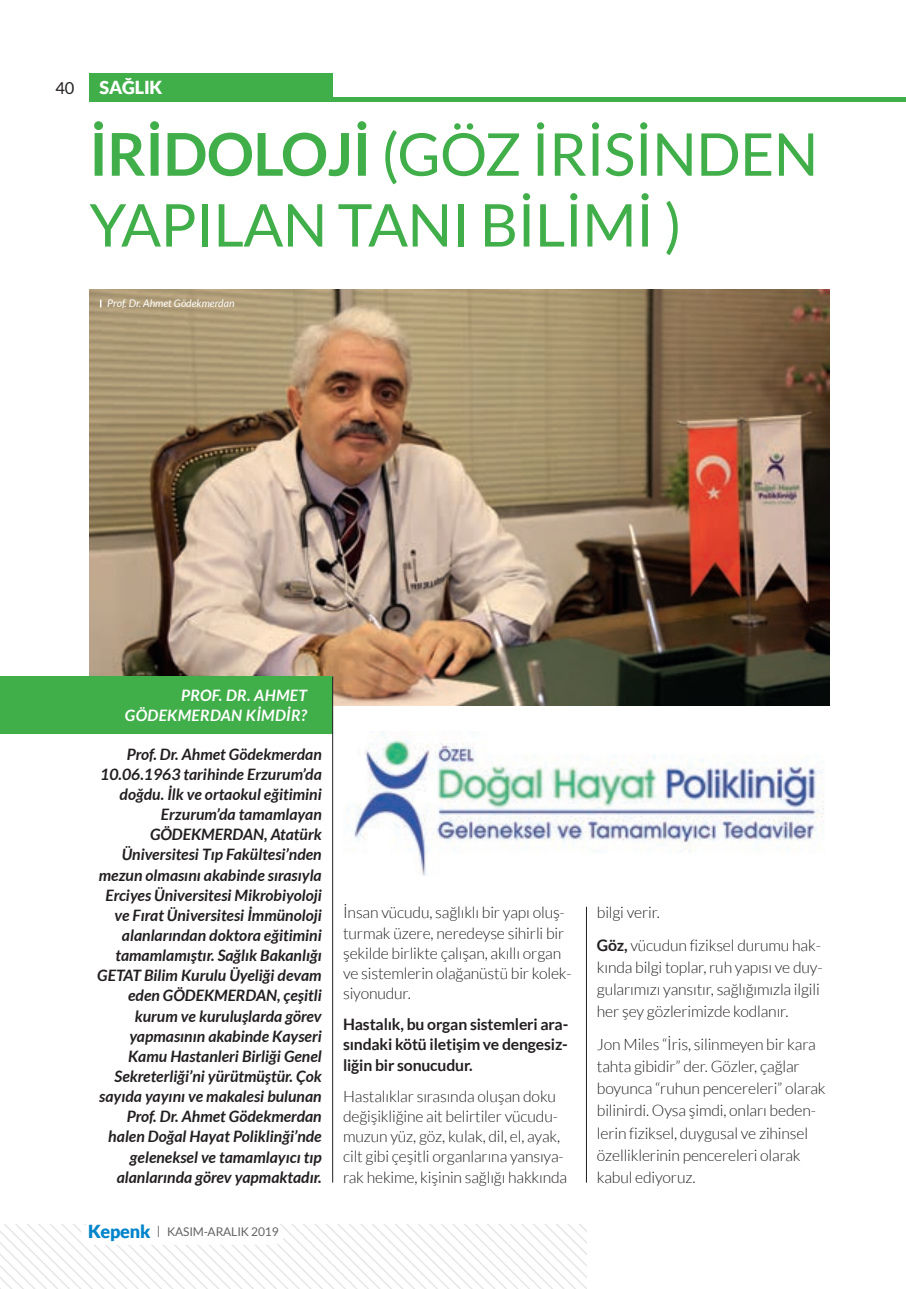
<style>
.page{position:relative;width:906px;height:1289px;background:#fff}
.page>*{position:absolute;margin:0;border:0;box-sizing:border-box;transform-origin:0 0}
.t1{font:58.95px/70.8px "Lato TR";letter-spacing:-.01em;color:#40ae49}
.t2{font:900 18px "Lato TR";letter-spacing:-.01em;color:#fff}
.t3{font:16.5px "Lato TR";color:#231f20}
.t4{font:300 15.75px/20.2px "Lato TR";letter-spacing:-.01em;color:#231f20}
.t5{font:italic 700 15.75px/20.1px "Lato TR";color:#231f20;text-align:right}
.t6{font:700 15.75px/20.2px "Lato TR";letter-spacing:-.01em;color:#231f20;text-align:justify}
.t7{font:italic 700 15.75px/20.2px "Lato TR";letter-spacing:.02em;color:#fff;text-align:right}
.t8{font:12px "Lato TR";letter-spacing:-.01em;color:#636366}
.t9{font:italic 10.5px "Lato TR";color:#fff}
.s1{font-weight:700}
.s2{font-weight:900;font-size:18px;color:#0084ca}
</style>
<div class="page">
<svg style="left:0;top:1224px;width:586px;height:64px"></svg>
<div style="left:81px;top:1222px;width:203px;height:22px;background:#fff;border-radius:11px"></div>
<div style="left:89px;top:74px;width:243px;height:27px;background:#40ae49"></div>
<hr style="left:89px;top:97px;width:817px;height:4px;background:#40ae49">
<hr style="left:586px;top:906px;width:1px;height:276px;background:#231f20">
<img style="left:89px;top:289px;width:740px;height:416px">
<div style="left:0;top:676px;width:333px;height:58px;background:#40ae49"></div>
<img style="left:353px;top:731px;width:471px;height:144px">
<hr style="left:332px;top:676px;width:1px;height:506px;background:#231f20">
<p class="t3" style="left:55px;top:78px;width:21px">40</p>
<p class="t2" style="left:100px;top:77px;width:64px">SAĞLIK</p>
<h1 class="t1" style="left:89px;top:119px;width:730px"><span class="s1">İRİDOLOJİ</span> (GÖZ İRİSİNDEN<br>YAPILAN TANI BİLİMİ )</h1>
<p class="t9" style="left:107px;top:298px;width:129px">Prof. Dr. Ahmet Gödekmerdan</p>
<p class="t7" style="left:125px;top:685px;width:184px">PROF. DR. AHMET<br>GÖDEKMERDAN KİMDİR?</p>
<p class="t5" style="left:97px;top:744px;width:226px">Prof. Dr. Ahmet Gödekmerdan<br>10.06.1963 tarihinde Erzurum’da doğdu. İlk ve ortaokul eğitimini<br>Erzurum’da tamamlayan<br>GÖDEKMERDAN, Atatürk<br>Üniversitesi Tıp Fakültesi’nden mezun olmasını akabinde sırasıyla<br>Erciyes Üniversitesi Mikrobiyoloji ve Fırat Üniversitesi İmmünoloji alanlarından doktora eğitimini tamamlamıştır. Sağlık Bakanlığı<br>GETAT Bilim Kurulu Üyeliği devam eden GÖDEKMERDAN, çeşitli kurum ve kuruluşlarda görev yapmasının akabinde Kayseri<br>Kamu Hastanleri Birliği Genel<br>Sekreterliği’ni yürütmüştür. Çok sayıda yayını ve makalesi bulunan<br>Prof. Dr. Ahmet Gödekmerdan halen Doğal Hayat Poliklinği’nde geleneksel ve tamamlayıcı tıp alanlarında görev yapmaktadır.</p>
<p class="t8" style="left:88px;top:1225px;width:192px"><span class="s2">Kepenk</span> | KASIM-ARALIK 2019</p>
<p class="t4" style="left:343px;top:902px;width:230px">İnsan vücudu, sağlıklı bir yapı oluş&shy;turmak üzere, neredeyse sihirli bir şekilde birlikte çalışan, akıllı organ ve sistemlerin olağanüstü bir kolek&shy;siyonudur.</p>
<p class="t6" style="left:343px;top:1014px;width:227px">Hastalık, bu organ sistemleri ara&shy;sındaki kötü iletişim ve dengesiz&shy;liğin bir sonucudur.</p>
<p class="t4" style="left:343px;top:1085px;width:226px">Hastalıklar sırasında oluşan doku değişikliğine ait belirtiler vücudu&shy;muzun yüz, göz, kulak, dil, el, ayak, cilt gibi çeşitli organlarına yansıya&shy;rak hekime, kişinin sağlığı hakkında</p>
<p class="t4" style="left:597px;top:896px;width:225px;line-height:32.7px">bilgi verir.<br><span class="s1">Göz,</span> vücudun fiziksel durumu hak-</p>
<p class="t4" style="left:597px;top:956px;width:227px;line-height:22px">kında bilgi toplar, ruh yapısı ve duy&shy;gularımızı yansıtır, sağlığımızla ilgili her şey gözlerimizde kodlanır.</p>
<p class="t4" style="left:597px;top:1033px;width:230px;line-height:22px">Jon Miles “İris, silinmeyen bir kara tahta gibidir” der. Gözler, çağlar boyunca “ruhun pencereleri” olarak bilinirdi. Oysa şimdi, onları beden&shy;lerin fiziksel, duygusal ve zihinsel özelliklerinin pencereleri olarak kabul ediyoruz.</p>
</div>
